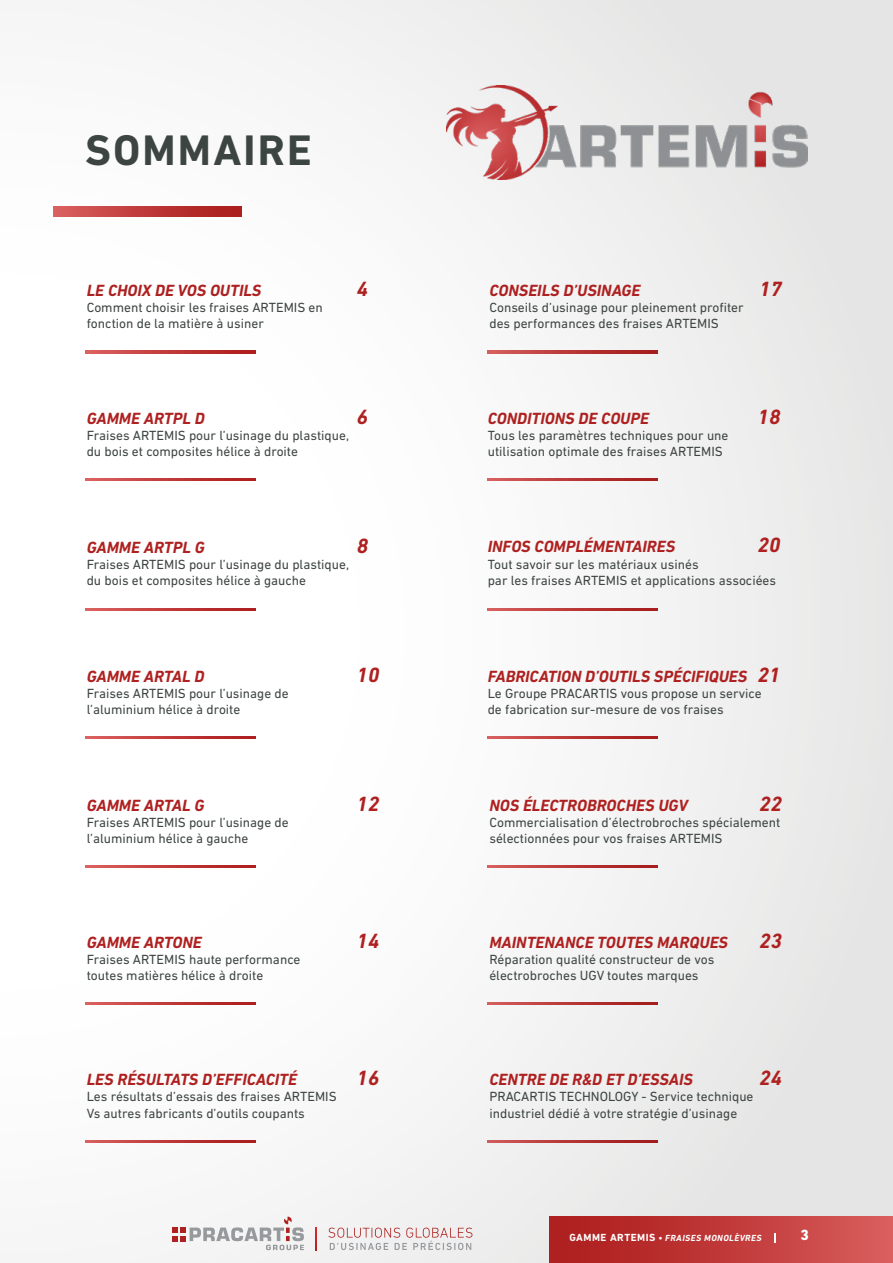
<style>
.page{position:relative;width:893px;height:1263px;background:#fff}
.page>*{position:absolute;margin:0;border:0;box-sizing:border-box;transform-origin:0 0}
.t1{font:700 43.5px "DIN Next LT Pro";letter-spacing:.05em;color:#3d4543}
.t2{font:italic 700 21px "DIN Next LT Pro";color:#ae2120}
.t3{font:italic 700 21px "DIN Next LT Pro";color:#ad2121}
.t4{font:italic 700 16.5px "DIN Next LT Pro";color:#ae2120}
.t5{font:italic 700 16.5px "DIN Next LT Pro";color:#ad2121}
.t6{font:800 15px "DIN Next LT Pro";color:#fff}
.t7{font:13.5px/16.2px "DIN Next LT Pro";color:#3d4543}
.t8{font:italic 700 9px "DIN Next LT Pro";letter-spacing:.05em;color:#fff}
.s1{font-size:21px}
.s2{font-style:normal;font-size:10.5px}
</style>
<div class="page">
<div style="left:0;top:0;width:893px;height:1263px;background:linear-gradient(to right,#fff,#e8e8e8)"></div>
<div style="left:549px;top:1216px;width:344px;height:47px;background:linear-gradient(to right,#aa1a19,#d85c5c)"></div>
<svg style="left:328px;top:1227px;width:144px;height:23px"></svg>
<svg style="left:172px;top:1216px;width:132px;height:34px"></svg>
<svg style="left:316px;top:1227px;width:1px;height:23px"></svg>
<svg style="left:53px;top:207px;width:189px;height:9px;background:#bf3b3a"></svg>
<img style="left:0;top:712px;width:1px;height:551px">
<img style="left:446px;top:85px;width:362px;height:95px">
<svg style="left:85px;top:351px;width:170px;height:2px"></svg>
<svg style="left:85px;top:478px;width:170px;height:3px"></svg>
<svg style="left:85px;top:608px;width:170px;height:2px"></svg>
<svg style="left:85px;top:736px;width:170px;height:2px"></svg>
<svg style="left:85px;top:865px;width:170px;height:2px"></svg>
<svg style="left:85px;top:1002px;width:170px;height:3px"></svg>
<svg style="left:488px;top:351px;width:170px;height:2px"></svg>
<svg style="left:488px;top:478px;width:170px;height:3px"></svg>
<svg style="left:488px;top:608px;width:170px;height:2px"></svg>
<svg style="left:488px;top:736px;width:170px;height:2px"></svg>
<svg style="left:488px;top:865px;width:170px;height:2px"></svg>
<svg style="left:488px;top:1002px;width:170px;height:3px"></svg>
<svg style="left:85px;top:1140px;width:170px;height:2px"></svg>
<svg style="left:488px;top:1140px;width:170px;height:2px"></svg>
<h1 class="t1" style="left:85px;top:125px;width:228px">SOMMAIRE</h1>
<p class="t5" style="left:87px;top:281px;width:176px">LE CHOIX DE VOS OUTILS</p>
<h2 class="t3" style="left:357px;top:277px;width:13px">4</h2>
<p class="t7" style="left:87px;top:299px;width:238px">Comment choisir les fraises ARTEMIS en fonction de la matière à usiner</p>
<p class="t4" style="left:87px;top:408px;width:120px">GAMME ARTPL D</p>
<h2 class="t2" style="left:357px;top:404px;width:13px">6</h2>
<p class="t7" style="left:87px;top:427px;width:264px">Fraises ARTEMIS pour l’usinage du plastique, du bois et composites hélice à droite</p>
<p class="t4" style="left:87px;top:537px;width:119px">GAMME ARTPL G</p>
<h2 class="t2" style="left:357px;top:533px;width:13px">8</h2>
<p class="t7" style="left:87px;top:556px;width:264px">Fraises ARTEMIS pour l’usinage du plastique, du bois et composites hélice à gauche</p>
<p class="t4" style="left:87px;top:666px;width:119px">GAMME ARTAL D</p>
<h2 class="t2" style="left:357px;top:662px;width:24px">10</h2>
<p class="t7" style="left:87px;top:685px;width:204px">Fraises ARTEMIS pour l’usinage de l’aluminium hélice à droite</p>
<p class="t4" style="left:87px;top:795px;width:119px">GAMME ARTAL G</p>
<h2 class="t2" style="left:357px;top:791px;width:24px">12</h2>
<p class="t7" style="left:87px;top:814px;width:204px">Fraises ARTEMIS pour l’usinage de l’aluminium hélice à gauche</p>
<p class="t4" style="left:87px;top:932px;width:117px">GAMME ARTONE</p>
<h2 class="t2" style="left:357px;top:928px;width:24px">14</h2>
<p class="t7" style="left:87px;top:951px;width:215px">Fraises ARTEMIS haute performance toutes matières hélice à droite</p>
<p class="t4" style="left:87px;top:1070px;width:212px">LES RÉSULTATS D’EFFICACITÉ</p>
<h2 class="t2" style="left:357px;top:1066px;width:24px">16</h2>
<p class="t7" style="left:87px;top:1088px;width:251px">Les résultats d’essais des fraises ARTEMIS<br>Vs autres fabricants d’outils coupants</p>
<p class="t4" style="left:489px;top:281px;width:152px">CONSEILS D’USINAGE</p>
<h2 class="t2" style="left:759px;top:277px;width:24px">17</h2>
<p class="t7" style="left:489px;top:299px;width:256px">Conseils d’usinage pour pleinement profiter des performances des fraises ARTEMIS</p>
<p class="t4" style="left:488px;top:408px;width:163px">CONDITIONS DE COUPE</p>
<h2 class="t2" style="left:758px;top:404px;width:24px">18</h2>
<p class="t7" style="left:488px;top:427px;width:242px">Tous les paramètres techniques pour une utilisation optimale des fraises ARTEMIS</p>
<p class="t4" style="left:488px;top:537px;width:189px">INFOS COMPLÉMENTAIRES</p>
<h2 class="t2" style="left:758px;top:533px;width:24px">20</h2>
<p class="t7" style="left:488px;top:556px;width:290px">Tout savoir sur les matériaux usinés<br>par les fraises ARTEMIS et applications associées</p>
<p class="t4" style="left:488px;top:666px;width:294px">FABRICATION D’OUTILS SPÉCIFIQUES <span class="s1">21</span></p>
<p class="t7" style="left:488px;top:685px;width:275px">Le Groupe PRACARTIS vous propose un service de fabrication sur-mesure de vos fraises</p>
<p class="t4" style="left:489px;top:795px;width:200px">NOS ÉLECTROBROCHES UGV</p>
<h2 class="t2" style="left:759px;top:791px;width:24px">22</h2>
<p class="t7" style="left:489px;top:814px;width:292px">Commercialisation d’électrobroches spécialement sélectionnées pour vos fraises ARTEMIS</p>
<p class="t4" style="left:489px;top:932px;width:240px">MAINTENANCE TOUTES MARQUES</p>
<h2 class="t2" style="left:759px;top:928px;width:24px">23</h2>
<p class="t7" style="left:489px;top:951px;width:227px">Réparation qualité constructeur de vos électrobroches UGV toutes marques</p>
<p class="t4" style="left:489px;top:1070px;width:205px">CENTRE DE R&amp;D ET D’ESSAIS</p>
<h2 class="t2" style="left:759px;top:1066px;width:24px">24</h2>
<p class="t7" style="left:489px;top:1088px;width:266px">PRACARTIS TECHNOLOGY - Service technique industriel dédié à votre stratégie d’usinage</p>
<p class="t8" style="left:569px;top:1233px;width:194px"><span class="s2">GAMME ARTEMIS</span> • FRAISES MONOLÈVRES</p>
<p class="t6" style="left:800px;top:1226px;width:10px">3</p>
</div>
